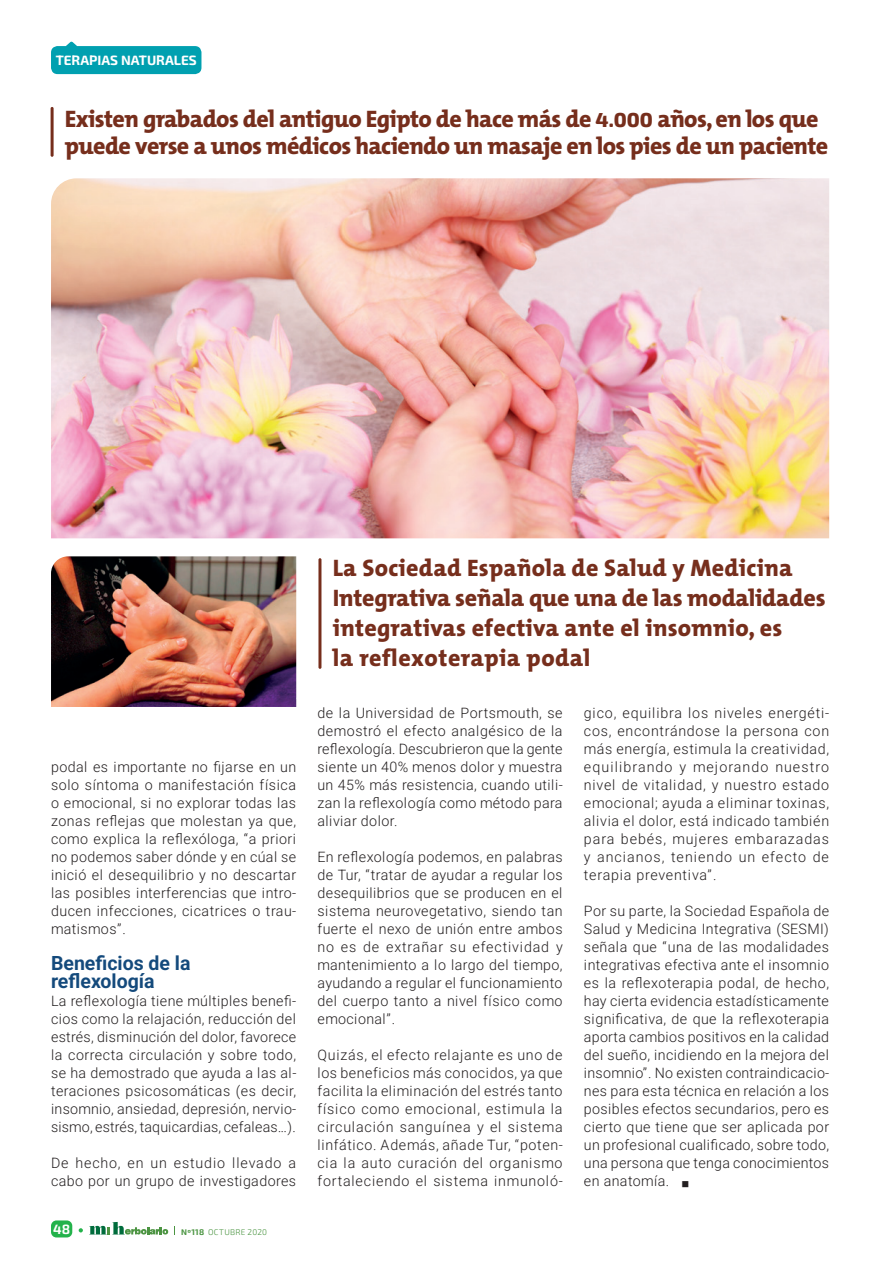
<style>
.page{position:relative;width:893px;height:1263px;background:#fff}
.page>*{position:absolute;margin:0;border:0;box-sizing:border-box;transform-origin:0 0}
.t1{font:800 24px/30px "The Mix";letter-spacing:.01em;color:#762e1c}
.t2{font:800 24px/27px "The Mix";letter-spacing:-.01em;color:#762e1c}
.t3{font:700 19.5px/18px "Roboto";color:#144a7c}
.t4{font:14.25px/18px "Roboto";letter-spacing:.03em;color:#231f20;text-align:justify}
.t5{font:13.5px "Exo 2";color:#fff}
.t6{font:300 8.25px "Exo 2";letter-spacing:.035em;color:#4b9542}
.s1{font-family:"Exo 2";font-weight:400;font-size:20.25px}
.s2{font-weight:400}
</style>
<div class="page">
<svg style="left:51px;top:41px;width:150px;height:33px;background:#27aebc"></svg>
<svg style="left:89px;top:1222px;width:79px;height:12px"></svg>
<div style="left:51px;top:1220px;width:21px;height:17px;background:#23b24b;border-radius:5px"></div>
<svg style="left:79px;top:1228px;width:4px;height:4px"></svg>
<hr style="left:51px;top:107px;width:3px;height:50px;background:#762e1c;border-radius:2px">
<hr style="left:318px;top:558px;width:3px;height:111px;background:#762e1c;border-radius:2px">
<img style="left:51px;top:556px;width:245px;height:151px">
<img style="left:51px;top:178px;width:778px;height:360px">
<p class="t5" style="left:56px;top:51px;width:143px">TERAPIAS NATURALES</p>
<h1 class="t2" style="left:65px;top:105px;width:765px">Existen grabados del antiguo Egipto de hace más de <span class="s1">4.000</span> años, en los que puede verse a unos médicos haciendo un masaje en los pies de un paciente</h1>
<p class="t4" style="left:51px;top:758px;width:247px">podal es importante no fijarse en un solo síntoma o manifestación física o emocional, si no explorar todas las zonas reflejas que molestan ya que, como explica la reflexóloga, “a priori no podemos saber dónde y en cúal se inició el desequilibrio y no descartar las posibles interferencias que intro&shy;ducen infecciones, cicatrices o trau&shy;matismos”.</p>
<h2 class="t3" style="left:51px;top:954px;width:141px">Beneficios de la reflexología</h2>
<p class="t4" style="left:51px;top:992px;width:247px">La reflexología tiene múltiples benefi&shy;cios como la relajación, reducción del estrés, disminución del dolor, favorece la correcta circulación y sobre todo, se ha demostrado que ayuda a las al&shy;teraciones psicosomáticas (es decir, insomnio, ansiedad, depresión, nervio&shy;sismo, estrés, taquicardias, cefaleas…).</p>
<p class="t4" style="left:51px;top:1154px;width:247px">De hecho, en un estudio llevado a cabo por un grupo de investigadores</p>
<p class="t5" style="left:53px;top:1220px;width:19px">48</p>
<p class="t6" style="left:181px;top:1226px;width:88px"><span class="s2">Nº118</span> OCTUBRE 2020</p>
<h1 class="t1" style="left:333px;top:553px;width:494px">La Sociedad Española de Salud y Medicina Integrativa señala que una de las modalidades integrativas efectiva ante el insomnio, es<br>la reflexoterapia podal</h1>
<p class="t4" style="left:584px;top:704px;width:247px">gico, equilibra los niveles energéti&shy;cos, encontrándose la persona con más energía, estimula la creatividad, equilibrando y mejorando nuestro nivel de vitalidad, y nuestro estado emocional; ayuda a eliminar toxinas, alivia el dolor, está indicado también para bebés, mujeres embarazadas y ancianos, teniendo un efecto de terapia preventiva”.</p>
<p class="t4" style="left:584px;top:902px;width:247px">Por su parte, la Sociedad Española de Salud y Medicina Integrativa (SESMI) señala que “una de las modalidades integrativas efectiva ante el insomnio es la reflexoterapia podal, de hecho, hay cierta evidencia estadísticamente significativa, de que la reflexoterapia aporta cambios positivos en la calidad del sueño, incidiendo en la mejora del insomnio”. No existen contraindicacio&shy;nes para esta técnica en relación a los posibles efectos secundarios, pero es cierto que tiene que ser aplicada por un profesional cualificado, sobre todo, una persona que tenga conocimientos en anatomía. ■</p>
<p class="t4" style="left:317px;top:704px;width:247px">de la Universidad de Portsmouth, se demostró el efecto analgésico de la reflexología. Descubrieron que la gente siente un 40% menos dolor y muestra un 45% más resistencia, cuando utili&shy;zan la reflexología como método para aliviar dolor.</p>
<p class="t4" style="left:317px;top:848px;width:247px">En reflexología podemos, en palabras de Tur, “tratar de ayudar a regular los desequilibrios que se producen en el sistema neurovegetativo, siendo tan fuerte el nexo de unión entre ambos no es de extrañar su efectividad y mantenimiento a lo largo del tiempo, ayudando a regular el funcionamiento del cuerpo tanto a nivel físico como emocional”.</p>
<p class="t4" style="left:317px;top:1046px;width:247px">Quizás, el efecto relajante es uno de los beneficios más conocidos, ya que facilita la eliminación del estrés tanto físico como emocional, estimula la circulación sanguínea y el sistema linfático. Además, añade Tur, “poten&shy;cia la auto curación del organismo fortaleciendo el sistema inmunoló-</p>
</div>
